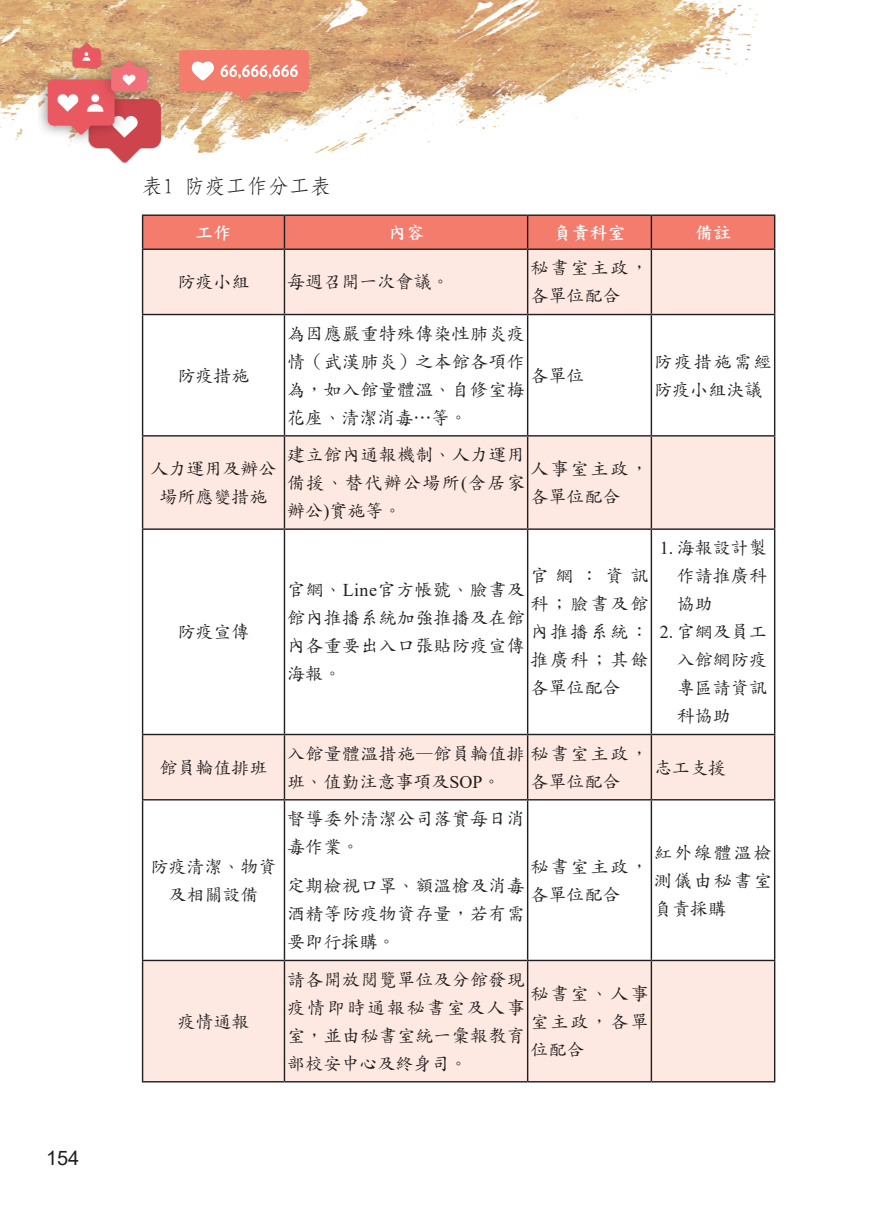
<style>
.page{position:relative;width:874px;height:1225px;background:#fff}
.page>*{position:absolute;margin:0;border:0;box-sizing:border-box;transform-origin:0 0}
.表頭{font:500 21px "Nan Sung";color:#231f20}
.t1{font:20px "Arial";color:#231f20}
.資料來源{font:18px/28px "DF Kai Shu Std W5";letter-spacing:.015em;color:#231f20;text-align:justify}
.資料來源-2{font:18px/28px "DF Kai Shu Std W5";letter-spacing:.055em;color:#231f20}
.表文-1{font:18px/28px "DF Kai Shu Std W5";color:#231f20;text-align:justify}
.資料來源-3{font:18px "DF Kai Shu Std W7";color:#fff}
.s1{font-family:"Times New Roman"}
</style>
<div class="page">
<img style="left:0;top:0;width:793px;height:1083px">
<svg style="left:179px;top:50px;width:130px;height:52px;background:#ed927e"></svg>
<div style="left:143px;top:216px;width:630px;height:32px;background:#f37c6c"></div>
<svg style="left:143px;top:250px;width:630px;height:831px"></svg>
<hr style="left:142px;top:214px;width:142px;height:2px;background:#231f20">
<hr style="left:142px;top:216px;width:1px;height:32px;background:#231f20">
<hr style="left:284px;top:214px;width:243px;height:2px;background:#231f20">
<hr style="left:283px;top:216px;width:2px;height:32px;background:#231f20">
<hr style="left:527px;top:214px;width:124px;height:2px;background:#231f20">
<hr style="left:526px;top:216px;width:2px;height:32px;background:#231f20">
<hr style="left:651px;top:214px;width:124px;height:2px;background:#231f20">
<hr style="left:650px;top:216px;width:1px;height:32px;background:#231f20">
<hr style="left:773px;top:216px;width:2px;height:32px;background:#231f20">
<hr style="left:142px;top:248px;width:142px;height:2px;background:#231f20">
<hr style="left:142px;top:250px;width:1px;height:64px;background:#231f20">
<hr style="left:284px;top:248px;width:243px;height:2px;background:#231f20">
<hr style="left:283px;top:250px;width:2px;height:64px;background:#231f20">
<hr style="left:527px;top:248px;width:124px;height:2px;background:#231f20">
<hr style="left:526px;top:250px;width:2px;height:64px;background:#231f20">
<hr style="left:651px;top:248px;width:124px;height:2px;background:#231f20">
<hr style="left:650px;top:250px;width:1px;height:64px;background:#231f20">
<hr style="left:773px;top:250px;width:2px;height:64px;background:#231f20">
<hr style="left:142px;top:314px;width:142px;height:1px;background:#231f20">
<hr style="left:142px;top:315px;width:1px;height:120px;background:#231f20">
<hr style="left:284px;top:314px;width:243px;height:1px;background:#231f20">
<hr style="left:283px;top:315px;width:2px;height:120px;background:#231f20">
<hr style="left:527px;top:314px;width:124px;height:1px;background:#231f20">
<hr style="left:526px;top:315px;width:2px;height:120px;background:#231f20">
<hr style="left:651px;top:314px;width:124px;height:1px;background:#231f20">
<hr style="left:650px;top:315px;width:1px;height:120px;background:#231f20">
<hr style="left:773px;top:315px;width:2px;height:120px;background:#231f20">
<hr style="left:142px;top:435px;width:142px;height:1px;background:#231f20">
<hr style="left:142px;top:436px;width:1px;height:92px;background:#231f20">
<hr style="left:284px;top:435px;width:243px;height:1px;background:#231f20">
<hr style="left:283px;top:436px;width:2px;height:92px;background:#231f20">
<hr style="left:527px;top:435px;width:124px;height:1px;background:#231f20">
<hr style="left:526px;top:436px;width:2px;height:92px;background:#231f20">
<hr style="left:651px;top:435px;width:124px;height:1px;background:#231f20">
<hr style="left:650px;top:436px;width:1px;height:92px;background:#231f20">
<hr style="left:773px;top:436px;width:2px;height:92px;background:#231f20">
<hr style="left:142px;top:528px;width:142px;height:2px;background:#231f20">
<hr style="left:142px;top:530px;width:1px;height:204px;background:#231f20">
<hr style="left:284px;top:528px;width:243px;height:2px;background:#231f20">
<hr style="left:283px;top:530px;width:2px;height:204px;background:#231f20">
<hr style="left:527px;top:528px;width:124px;height:2px;background:#231f20">
<hr style="left:526px;top:530px;width:2px;height:204px;background:#231f20">
<hr style="left:651px;top:528px;width:124px;height:2px;background:#231f20">
<hr style="left:650px;top:530px;width:1px;height:204px;background:#231f20">
<hr style="left:773px;top:530px;width:2px;height:204px;background:#231f20">
<hr style="left:142px;top:734px;width:142px;height:1px;background:#231f20">
<hr style="left:142px;top:735px;width:1px;height:64px;background:#231f20">
<hr style="left:284px;top:734px;width:243px;height:1px;background:#231f20">
<hr style="left:283px;top:735px;width:2px;height:64px;background:#231f20">
<hr style="left:527px;top:734px;width:124px;height:1px;background:#231f20">
<hr style="left:526px;top:735px;width:2px;height:64px;background:#231f20">
<hr style="left:651px;top:734px;width:124px;height:1px;background:#231f20">
<hr style="left:650px;top:735px;width:1px;height:64px;background:#231f20">
<hr style="left:773px;top:735px;width:2px;height:64px;background:#231f20">
<hr style="left:142px;top:799px;width:142px;height:1px;background:#231f20">
<hr style="left:142px;top:800px;width:1px;height:159px;background:#231f20">
<hr style="left:284px;top:799px;width:243px;height:1px;background:#231f20">
<hr style="left:283px;top:800px;width:2px;height:159px;background:#231f20">
<hr style="left:527px;top:799px;width:124px;height:1px;background:#231f20">
<hr style="left:526px;top:800px;width:2px;height:159px;background:#231f20">
<hr style="left:651px;top:799px;width:124px;height:1px;background:#231f20">
<hr style="left:650px;top:800px;width:1px;height:159px;background:#231f20">
<hr style="left:773px;top:800px;width:2px;height:159px;background:#231f20">
<hr style="left:142px;top:959px;width:142px;height:2px;background:#231f20">
<hr style="left:142px;top:961px;width:1px;height:120px;background:#231f20">
<hr style="left:284px;top:959px;width:243px;height:2px;background:#231f20">
<hr style="left:283px;top:961px;width:2px;height:120px;background:#231f20">
<hr style="left:527px;top:959px;width:124px;height:2px;background:#231f20">
<hr style="left:526px;top:961px;width:2px;height:120px;background:#231f20">
<hr style="left:651px;top:959px;width:124px;height:2px;background:#231f20">
<hr style="left:650px;top:961px;width:1px;height:120px;background:#231f20">
<hr style="left:773px;top:961px;width:2px;height:120px;background:#231f20">
<hr style="left:142px;top:1081px;width:142px;height:1px;background:#231f20">
<hr style="left:284px;top:1081px;width:243px;height:1px;background:#231f20">
<hr style="left:527px;top:1081px;width:124px;height:1px;background:#231f20">
<hr style="left:651px;top:1081px;width:124px;height:1px;background:#231f20">
<p class="t1" style="left:46px;top:1144px;width:35px">154</p>
<p class="表頭" style="left:142px;top:175px;width:190px">表1 防疫工作分工表</p>
<p class="資料來源-3" style="left:195px;top:222px;width:37px">工作</p>
<p class="資料來源-3" style="left:388px;top:222px;width:37px">內容</p>
<p class="資料來源-3" style="left:553px;top:222px;width:73px">負責科室</p>
<p class="資料來源-3" style="left:694px;top:222px;width:37px">備註</p>
<p class="資料來源" style="left:177px;top:268px;width:73px">防疫小組</p>
<p class="資料來源" style="left:287px;top:268px;width:163px">每週召開一次會議。</p>
<p class="資料來源-2" style="left:530px;top:254px;width:119px">秘書室主政，各單位配合</p>
<p class="資料來源" style="left:177px;top:361px;width:73px">防疫措施</p>
<p class="資料來源" style="left:150px;top:454px;width:127px;text-align:center">人力運用及辦公場所應變措施</p>
<p class="資料來源" style="left:177px;top:617px;width:73px">防疫宣傳</p>
<p class="資料來源" style="left:159px;top:753px;width:109px">館員輪值排班</p>
<p class="資料來源" style="left:150px;top:852px;width:127px;text-align:center">防疫清潔、物資及相關設備</p>
<p class="資料來源" style="left:177px;top:1007px;width:73px">疫情通報</p>
<p class="資料來源" style="left:287px;top:319px;width:239px">為因應嚴重特殊傳染性肺炎疫情（武漢肺炎）之本館各項作為，如入館量體溫、自修室梅花座、清潔消毒⋯等。</p>
<p class="資料來源" style="left:530px;top:361px;width:55px">各單位</p>
<p class="資料來源" style="left:287px;top:440px;width:239px">建立館內通報機制、人力運用備援、替代辦公場所<span class="s1">(</span>含居家辦公<span class="s1">)</span>實施等。</p>
<p class="資料來源-2" style="left:530px;top:454px;width:119px">人事室主政，各單位配合</p>
<p class="資料來源" style="left:530px;top:561px;width:119px">官網：資訊科；臉書及館內推播系統：推廣科；其餘各單位配合</p>
<p class="資料來源" style="left:287px;top:575px;width:239px">官網、<span class="s1">Line</span>官方帳號、臉書及館內推播系統加強推播及在館內各重要出入口張貼防疫宣傳海報。</p>
<p class="資料來源" style="left:287px;top:739px;width:362px">入館量體溫措施—館員輪值排秘書室主政，班、值勤注意事項及<span class="s1">SOP</span>。</p>
<p class="資料來源" style="left:530px;top:767px;width:91px">各單位配合</p>
<p class="資料來源-2" style="left:654px;top:347px;width:119px">防疫措施需經防疫小組決議</p>
<p class="表文-1" style="left:676px;top:533px;width:92px;text-indent:-17px"><span class="s1">1.</span> 海報設計製作請推廣科協助</p>
<p class="表文-1" style="left:676px;top:617px;width:92px;text-indent:-17px"><span class="s1">2.</span> 官網及員工入館網防疫專區請資訊科協助</p>
<p class="資料來源" style="left:654px;top:753px;width:73px">志工支援</p>
<p class="資料來源" style="left:287px;top:804px;width:239px">督導委外清潔公司落實每日消毒作業。</p>
<p class="資料來源" style="left:287px;top:871px;width:239px">定期檢視口罩、額溫槍及消毒酒精等防疫物資存量，若有需要即行採購。</p>
<p class="資料來源-2" style="left:530px;top:852px;width:119px">秘書室主政，各單位配合</p>
<p class="資料來源" style="left:654px;top:838px;width:119px">紅外線體溫檢測儀由秘書室負責採購</p>
<p class="資料來源" style="left:287px;top:965px;width:239px">請各開放閱覽單位及分館發現疫情即時通報秘書室及人事室，並由秘書室統一彙報教育部校安中心及終身司。</p>
<p class="資料來源" style="left:530px;top:979px;width:119px">秘書室、人事室主政，各單位配合</p>
</div>
